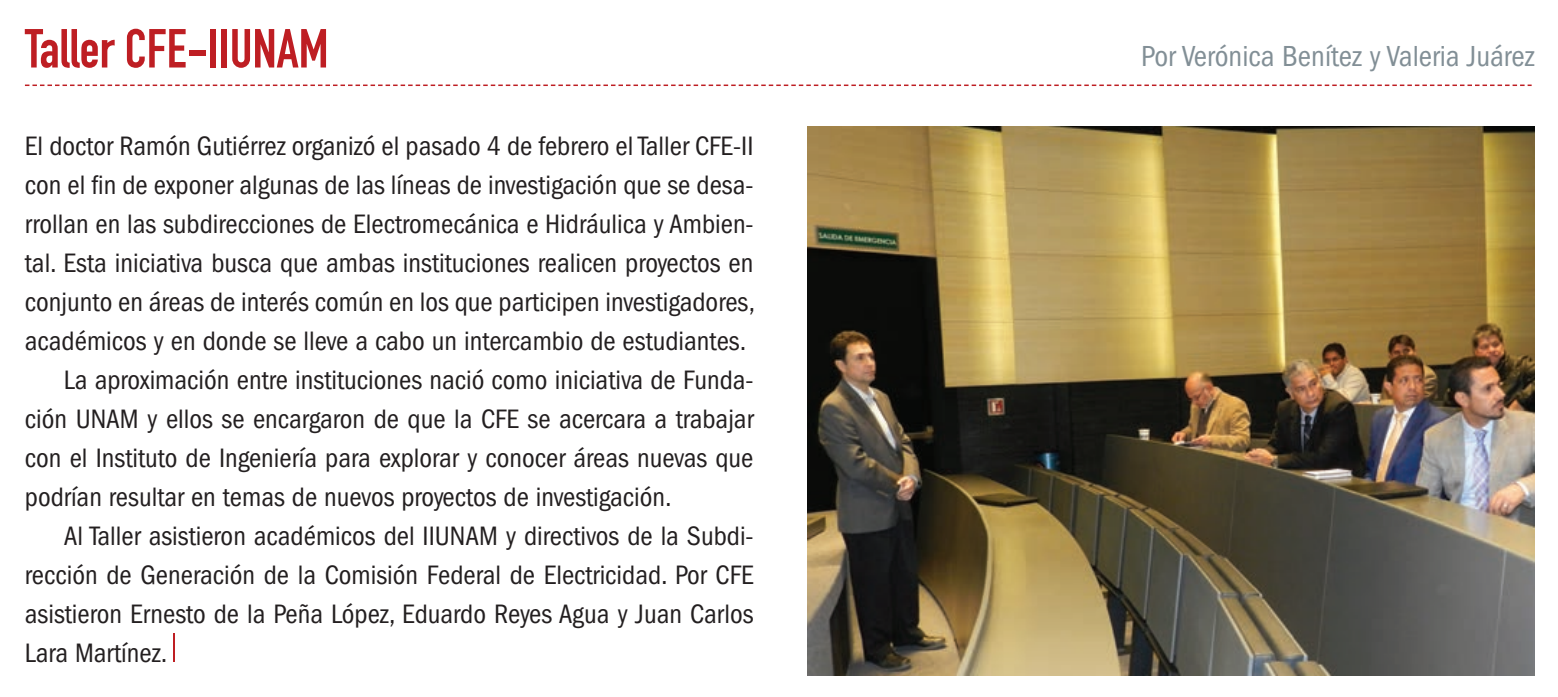
<style>
.page{position:relative;width:1558px;height:697px;background:#fff}
.page>*{position:absolute;margin:0;border:0;box-sizing:border-box;transform-origin:0 0}
.Titulos_Gaceta{font:54px "DIN Engschrift Std";color:#be1e23}
.Autores_gris{font:condensed 30px "ITC Franklin Gothic Std";color:#828f96}
.Txt_Gaceta{font:condensed 27.6px/39px "ITC Franklin Gothic Std";color:#231f20;text-align:justify}
._1er_parrafo_gaceta{font:condensed 27.6px/39px "ITC Franklin Gothic Std";color:#231f20;text-align:justify}
</style>
<div class="page">
<hr style="left:173px;top:633px;width:2px;height:29px;background:#be1e23">
<svg style="left:25px;top:84px;width:1506px;height:2px"></svg>
<img style="left:807px;top:127px;width:727px;height:548px">
<p class="Titulos_Gaceta" style="left:25px;top:17px;width:305px">Taller CFE-IIUNAM</p>
<p class="_1er_parrafo_gaceta" style="left:25px;top:126px;width:731px">El doctor Ramón Gutiérrez organizó el pasado 4 de febrero el Taller CFE-II con el fin de exponer algunas de las líneas de investigación que se desa&shy;rrollan en las subdirecciones de Electromecánica e Hidráulica y Ambien&shy;tal. Esta iniciativa busca que ambas instituciones realicen proyectos en conjunto en áreas de interés común en los que participen investigadores, académicos y en donde se lleve a cabo un intercambio de estudiantes.</p>
<p class="Txt_Gaceta" style="left:25px;top:360px;width:730px;text-indent:39px">La aproximación entre instituciones nació como iniciativa de Funda&shy;ción UNAM y ellos se encargaron de que la CFE se acercara a trabajar con el Instituto de Ingeniería para explorar y conocer áreas nuevas que podrían resultar en temas de nuevos proyectos de investigación.</p>
<p class="Txt_Gaceta" style="left:25px;top:516px;width:730px;text-indent:39px">Al Taller asistieron académicos del IIUNAM y directivos de la Subdi&shy;rección de Generación de la Comisión Federal de Electricidad. Por CFE asistieron Ernesto de la Peña López, Eduardo Reyes Agua y Juan Carlos Lara Martínez.</p>
<p class="Autores_gris" style="left:1141px;top:39px;width:395px">Por Verónica Benítez y Valeria Juárez</p>
</div>
